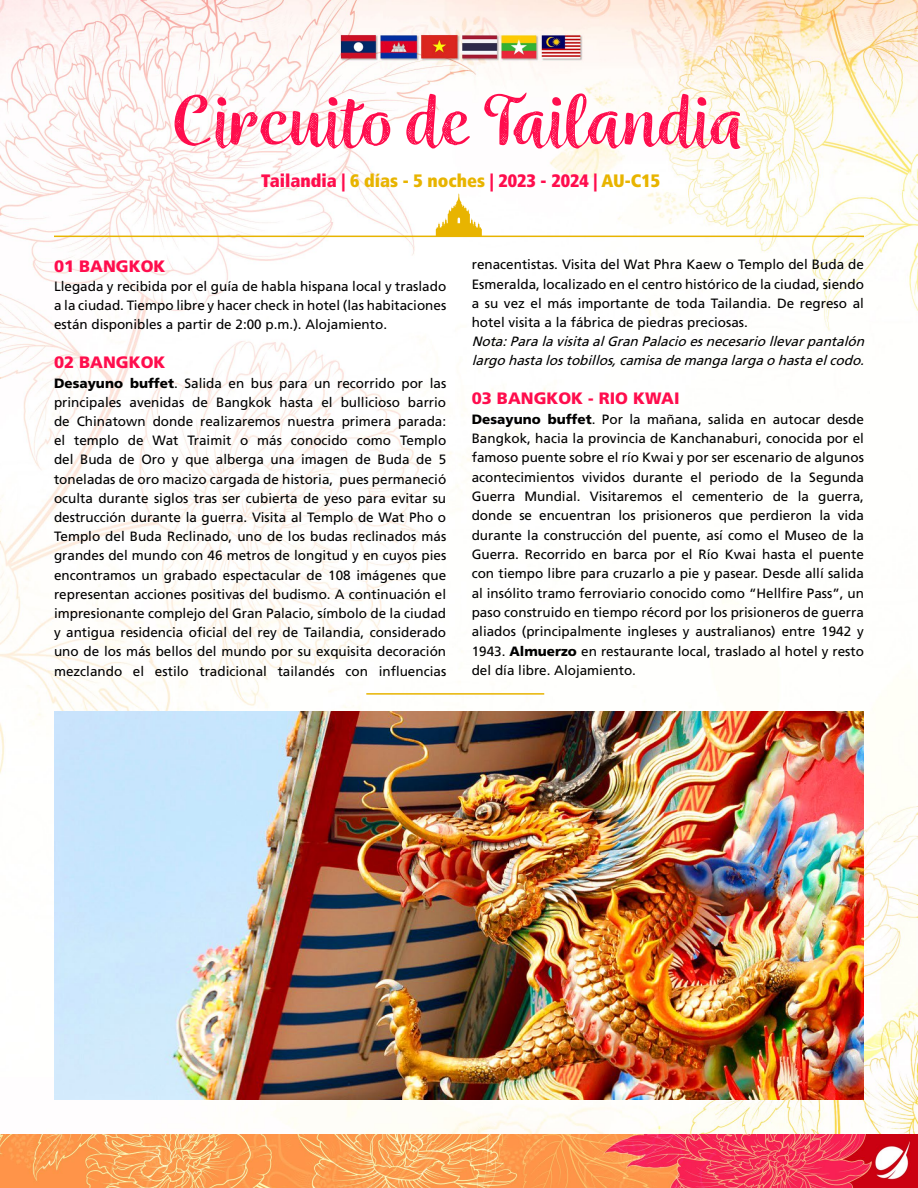
<style>
.page{position:relative;width:918px;height:1188px;background:#fff}
.page>*{position:absolute;margin:0;border:0;box-sizing:border-box;transform-origin:0 0}
.t1{font:82.5px "Wreath Hal Med";letter-spacing:-.01em;color:#ff0d4d}
.t2{font:900 condensed 18px "Frutiger";color:#ff0d4d}
.t3{font:900 16.5px "Frutiger";color:#ff0d4d}
.t4{font:13.5px/19.2px "Frutiger";color:#000;text-align:justify}
.t5{font:italic 13.5px/19.2px "Frutiger";color:#000}
.s1{color:#e8b400}
.s2{font-weight:900}
</style>
<div class="page">
<img style="left:0;top:0;width:918px;height:1134px">
<img style="left:0;top:1134px;width:918px;height:54px">
<svg style="left:436px;top:193px;width:46px;height:43px"></svg>
<hr style="left:54px;top:236px;width:810px;height:1px;background:#e8b400">
<img style="left:54px;top:712px;width:810px;height:387px">
<hr style="left:366px;top:693px;width:178px;height:2px;background:#e8b400">
<h1 class="t1" style="left:172px;top:68px;width:575px">Circuito de Tailandia</h1>
<h2 class="t2" style="left:261px;top:169px;width:400px">Tailandia | <span class="s1">6 días - 5 noches</span> | 2023 - 2024 | <span class="s1">AU-C15</span></h2>
<p class="t3" style="left:54px;top:256px;width:113px">01 BANGKOK</p>
<p class="t4" style="left:54px;top:277px;width:394px">Llegada y recibida por el guía de habla hispana local y traslado a la ciudad. Tiempo libre y hacer check in hotel (las habitaciones están disponibles a partir de 2:00 p.m.). Alojamiento.</p>
<p class="t3" style="left:54px;top:352px;width:113px">02 BANGKOK</p>
<p class="t4" style="left:54px;top:373px;width:394px"><span class="s2">Desayuno buffet</span>. Salida en bus para un recorrido por las principales avenidas de Bangkok hasta el bullicioso barrio de Chinatown donde realizaremos nuestra primera parada: el templo de Wat Traimit o más conocido como Templo del Buda de Oro y que alberga una imagen de Buda de 5 toneladas de oro macizo cargada de historia, pues permaneció oculta durante siglos tras ser cubierta de yeso para evitar su destrucción durante la guerra. Visita al Templo de Wat Pho o Templo del Buda Reclinado, uno de los budas reclinados más grandes del mundo con 46 metros de longitud y en cuyos pies encontramos un grabado espectacular de 108 imágenes que representan acciones positivas del budismo. A continuación el impresionante complejo del Gran Palacio, símbolo de la ciudad y antigua residencia oficial del rey de Tailandia, considerado uno de los más bellos del mundo por su exquisita decoración mezclando el estilo tradicional tailandés con influencias</p>
<p class="t4" style="left:472px;top:255px;width:394px">renacentistas. Visita del Wat Phra Kaew o Templo del Buda de Esmeralda, localizado en el centro histórico de la ciudad, siendo a su vez el más importante de toda Tailandia. De regreso al hotel visita a la fábrica de piedras preciosas.</p>
<p class="t5" style="left:472px;top:332px;width:398px">Nota:ParalavisitaalGran Palacio esnecesario llevarpantalón largo hastalostobillos,camisademangalargao hastaelcodo.</p>
<p class="t3" style="left:472px;top:389px;width:209px">03 BANGKOK - RIO KWAI</p>
<p class="t4" style="left:472px;top:409px;width:394px"><span class="s2">Desayuno buffet</span>. Por la mañana, salida en autocar desde Bangkok, hacia la provincia de Kanchanaburi, conocida por el famoso puente sobre el río Kwai y por ser escenario de algunos acontecimientos vividos durante el periodo de la Segunda Guerra Mundial. Visitaremos el cementerio de la guerra, donde se encuentran los prisioneros que perdieron la vida durante la construcción del puente, así como el Museo de la Guerra. Recorrido en barca por el Río Kwai hasta el puente con tiempo libre para cruzarlo a pie y pasear. Desde allí salida al insólito tramo ferroviario conocido como “Hellfire Pass”, un paso construido en tiempo récord por los prisioneros de guerra aliados (principalmente ingleses y australianos) entre 1942 y 1943. <span class="s2">Almuerzo</span> en restaurante local, traslado al hotel y resto del día libre. Alojamiento.</p>
</div>
